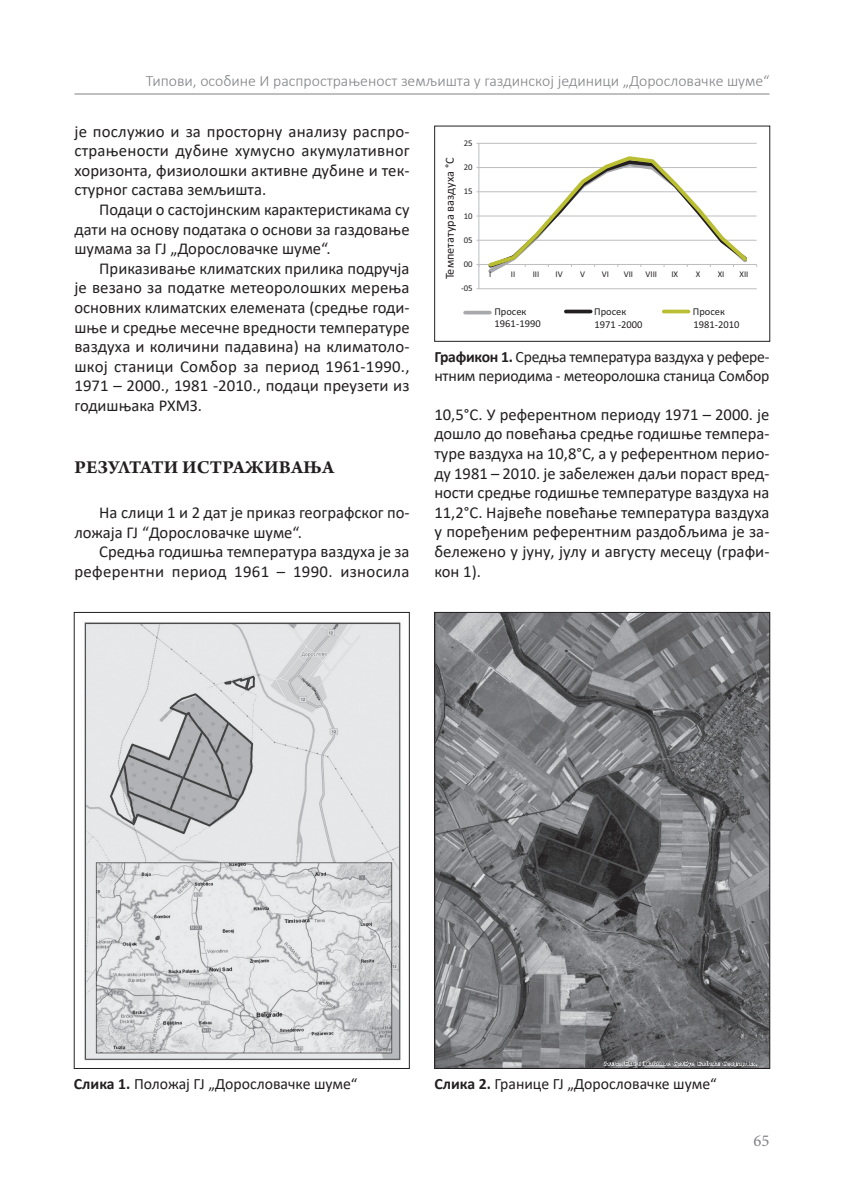
<style>
.page{position:relative;width:844px;height:1191px;background:#fff}
.page>*{position:absolute;margin:0;border:0;box-sizing:border-box;transform-origin:0 0}
.t1{font:700 19.25px "Arno Pro";letter-spacing:.01em;color:#231f20}
.t2{font:16.62px/19.6px "Calibri";color:#231f20;text-align:justify}
.t3{font:16.62px "Minion Pro";color:#808285}
.t4{font:15.75px/18.9px "Calibri";letter-spacing:-.015em;color:#231f20}
.t5{font:300 15.75px "Calibri";color:#808285}
.t6{font:12.25px "Calibri";color:#231f20}
.t7{font:10.5px "Calibri";color:#231f20}
.t8{font:8.75px "Calibri";color:#231f20}
.s1{font-weight:700}
</style>
<div class="page">
<hr style="left:74px;top:94px;width:695px;height:1px;background:#808285">
<img style="left:84px;top:622px;width:317px;height:439px">
<hr style="left:478px;top:288px;width:278px;height:1px;background:#bcbdc0">
<hr style="left:478px;top:143px;width:278px;height:1px;background:#bcbdc0">
<hr style="left:478px;top:143px;width:1px;height:146px;background:#bcbdc0">
<svg style="left:476px;top:154px;width:281px;height:123px"></svg>
<hr style="left:465px;top:311px;width:25px;height:3px;background:#a8a9ad">
<hr style="left:565px;top:310px;width:25px;height:3px;background:#231f20">
<hr style="left:663px;top:310px;width:25px;height:3px;background:#b9be33">
<img style="left:436px;top:614px;width:331px;height:452px">
<div style="left:434px;top:612px;width:335px;height:456px;border:1px solid #231f20"></div>
<p class="t5" style="left:146px;top:71px;width:625px">Типови, особине И распрострањеност земљишта у газдинској јединици „Дорословачке шуме“</p>
<p class="t2" style="left:74px;top:121px;width:336px">је послужио и за просторну анализу распро&shy;страњености дубине хумусно акумулативног хоризонта, физиолошки активне дубине и тек&shy;стурног састава земљишта.</p>
<p class="t2" style="left:74px;top:199px;width:336px;text-indent:25px">Подаци о састојинским карактеристикама су дати на основу података о основи за газдовање шумама за ГЈ „Дорословачке шуме“.</p>
<p class="t2" style="left:74px;top:258px;width:336px;text-indent:25px">Приказивање климатских прилика подручја је везано за податке метеоролошких мерења основних климатских елемената (средње годи&shy;шње и средње месечне вредности температуре ваздуха и количини падавина) на климатоло&shy;шкој станици Сомбор за период 1961-1990., 1971 – 2000., 1981 -2010., подаци преузети из годишњака РХМЗ.</p>
<p class="t1" style="left:75px;top:456px;width:261px">РЕЗУЛТАТИ ИСТРАЖИВАЊА</p>
<p class="t2" style="left:74px;top:502px;width:336px;text-indent:25px">На слици 1 и 2 дат је приказ географског по&shy;ложаја ГЈ “Дорословачке шуме“.</p>
<p class="t2" style="left:74px;top:541px;width:336px;text-align:right">Средња годишња температура ваздуха је за референтни период 1961 – 1990. износила</p>
<p class="t8" style="left:463px;top:137px;width:10px">25</p>
<p class="t6" style="left:441px;top:279px;width:123px;rotate:-90deg">Темпетатура ваздуха °C</p>
<p class="t8" style="left:463px;top:161px;width:10px">20</p>
<p class="t8" style="left:463px;top:185px;width:10px">15</p>
<p class="t8" style="left:463px;top:210px;width:10px">10</p>
<p class="t8" style="left:463px;top:234px;width:10px">05</p>
<p class="t8" style="left:463px;top:258px;width:10px">00</p>
<p class="t8" style="left:461px;top:282px;width:13px">-05</p>
<p class="t8" style="left:489px;top:268px;width:4px">I</p>
<p class="t8" style="left:511px;top:268px;width:6px">II</p>
<p class="t8" style="left:532px;top:268px;width:8px">III</p>
<p class="t8" style="left:555px;top:268px;width:9px">IV</p>
<p class="t8" style="left:580px;top:268px;width:6px">V</p>
<p class="t8" style="left:601px;top:268px;width:9px">VI</p>
<p class="t8" style="left:623px;top:268px;width:11px">VII</p>
<p class="t8" style="left:645px;top:268px;width:13px">VIII</p>
<p class="t8" style="left:671px;top:268px;width:8px">IX</p>
<p class="t8" style="left:695px;top:268px;width:6px">X</p>
<p class="t8" style="left:717px;top:268px;width:8px">XI</p>
<p class="t8" style="left:739px;top:268px;width:10px">XII</p>
<p class="t7" style="left:494px;top:304px;width:34px">Просек</p>
<p class="t7" style="left:494px;top:317px;width:48px">1961-1990</p>
<p class="t7" style="left:594px;top:304px;width:34px">Просек</p>
<p class="t7" style="left:594px;top:317px;width:50px">1971 -2000</p>
<p class="t7" style="left:692px;top:304px;width:34px">Просек</p>
<p class="t7" style="left:693px;top:317px;width:47px">1981-2010</p>
<p class="t4" style="left:434px;top:347px;width:336px"><span class="s1">Графикон 1.</span> Средња температура ваздуха у рефере&shy;нтним периодима - метеоролошка станица Сомбор</p>
<p class="t2" style="left:434px;top:404px;width:336px">10,5°C. У референтном периоду 1971 – 2000. је дошло до повећања средње годишње темпера&shy;туре ваздуха на 10,8°C, а у референтном перио&shy;ду 1981 – 2010. је забележен даљи пораст вред&shy;ности средње годишње температуре ваздуха на 11,2°C. Највеће повећање температура ваздуха у поређеним референтним раздобљима је за&shy;бележено у јуну, јулу и августу месецу (графи&shy;кон 1).</p>
<p class="t4" style="left:74px;top:1073px;width:285px"><span class="s1">Слика 1.</span> Положај ГЈ „Дорословачке шуме“</p>
<p class="t4" style="left:434px;top:1073px;width:284px"><span class="s1">Слика 2.</span> Границе ГЈ „Дорословачке шуме“</p>
<p class="t3" style="left:753px;top:1129px;width:17px">65</p>
</div>
